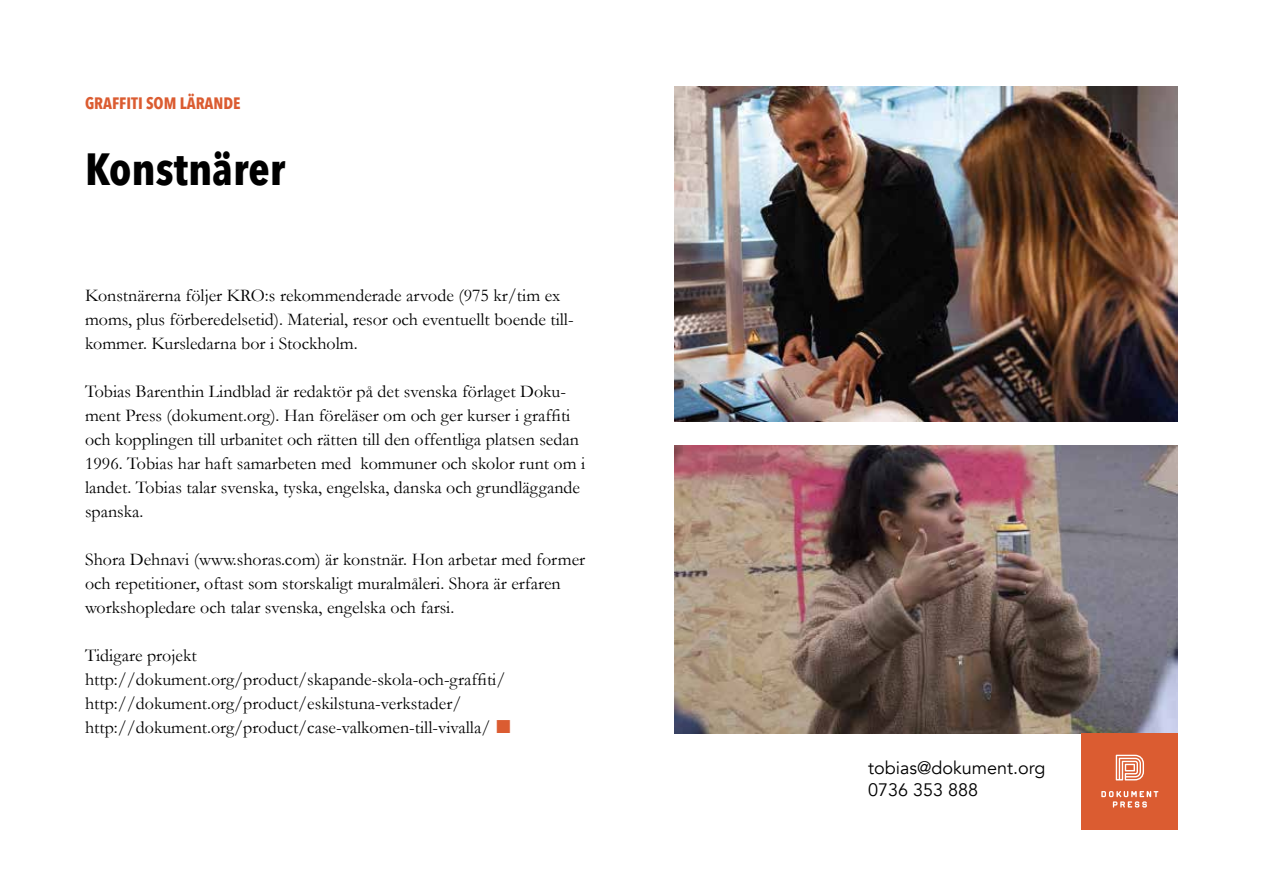
<style>
.page{position:relative;width:1263px;height:893px;background:#fff}
.page>*{position:absolute;margin:0;border:0;box-sizing:border-box;transform-origin:0 0}
.t1{font:700 45px "Avenir Next Condensed";color:#000}
.t2{font:18px/24px "Garamond";color:#000}
.t3{font:18px/21.6px "Avenir";color:#000}
.t4{font:700 16.5px "Avenir Next Condensed";color:#db5c31}
</style>
<div class="page">
<img style="left:674px;top:445px;width:504px;height:288px">
<img style="left:674px;top:87px;width:504px;height:334px">
<div style="left:1082px;top:733px;width:96px;height:96px;background:#db5c31"></div>
<svg style="left:1101px;top:755px;width:57px;height:53px"></svg>
<p class="t4" style="left:85px;top:93px;width:157px">GRAFFITI SOM LÄRANDE</p>
<h1 class="t1" style="left:85px;top:141px;width:202px">Konstnärer</h1>
<p class="t2" style="left:85px;top:283px;width:490px">Konstnärerna följer KRO:s rekommenderade arvode (975 kr/tim ex moms, plus förberedelsetid). Material, resor och eventuellt boende till&shy;kommer. Kursledarna bor i Stockholm.</p>
<p class="t2" style="left:85px;top:379px;width:502px">Tobias Barenthin Lindblad är redaktör på det svenska förlaget Doku&shy;ment Press (dokument.org). Han föreläser om och ger kurser i graffiti och kopplingen till urbanitet och rätten till den offentliga platsen sedan 1996. Tobias har haft samarbeten med kommuner och skolor runt om i landet. Tobias talar svenska, tyska, engelska, danska och grundläggande spanska.</p>
<p class="t2" style="left:85px;top:547px;width:502px">Shora Dehnavi (www.shoras.com) är konstnär. Hon arbetar med former och repetitioner, oftast som storskaligt muralmåleri. Shora är erfaren workshopledare och talar svenska, engelska och farsi.</p>
<p class="t2" style="left:85px;top:643px;width:422px">Tidigare projekt http://dokument.org/product/skapande-skola-och-graffiti/ http://dokument.org/product/eskilstuna-verkstader/ http://dokument.org/product/case-valkomen-till-vivalla/</p>
<p class="t3" style="left:868px;top:757px;width:179px">tobias@dokument.org<br>0736 353 888</p>
</div>
